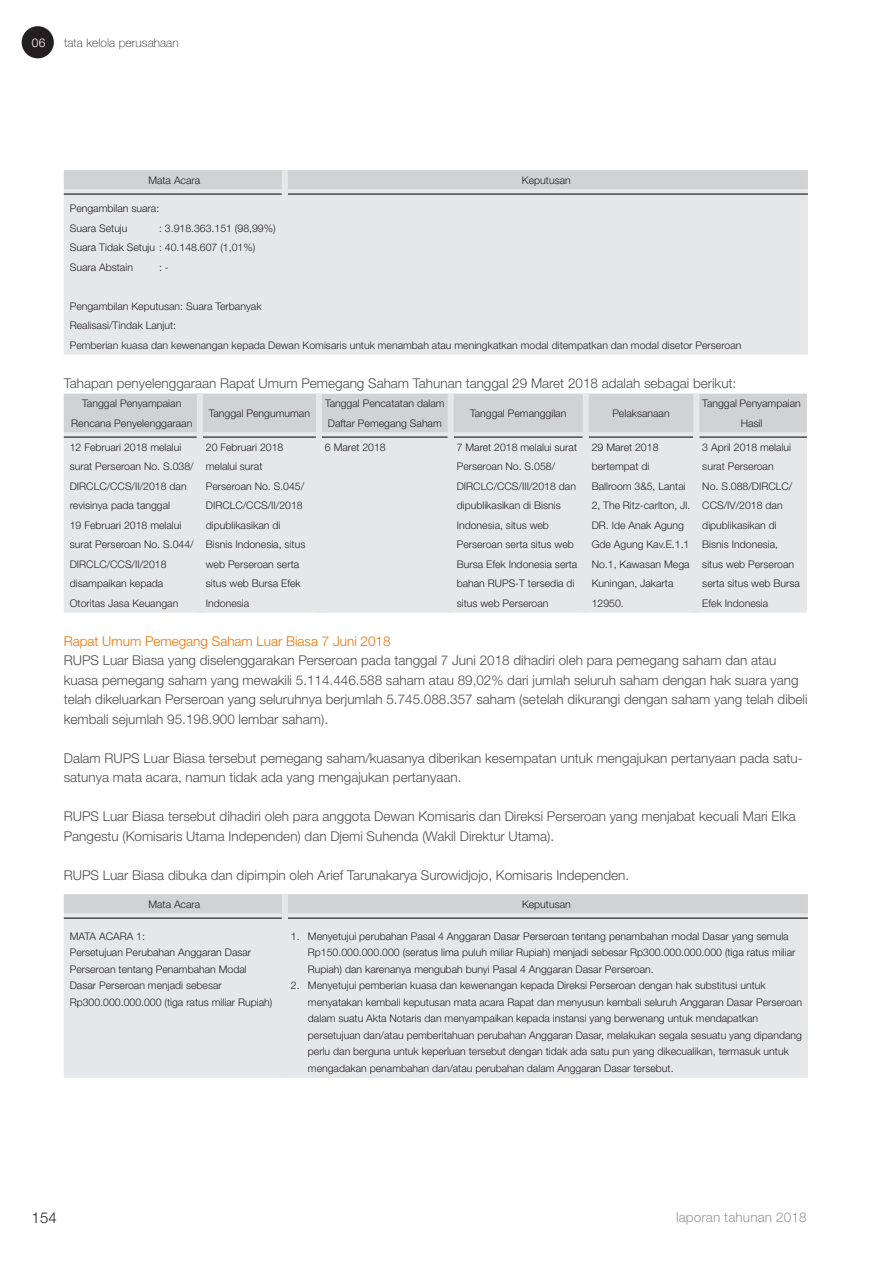
<style>
.page{position:relative;width:893px;height:1263px;background:#fff}
.page>*{position:absolute;margin:0;border:0;box-sizing:border-box;transform-origin:0 0}
.t1{font:300 15px "Helvetica Neue LT Std";color:#231f20}
.Body_Text__Paragraf{font:300 13.5px/19.5px "Helvetica Neue LT Std";color:#4b4c4d}
.Body_Text__Judul_2{font:300 13.5px "Helvetica Neue LT Std";color:#ef7100}
.t2{font:300 13.5px "Helvetica Neue LT Std";letter-spacing:.01em;color:#939598}
.t3{font:100 12px "Helvetica Neue LT Std";letter-spacing:.01em;color:#231f20}
.t4{font:300 12px "Helvetica Neue LT Std";color:#fff}
.Body_Text__Paragraf-2{font:300 10.5px/19.5px "Helvetica Neue LT Std";color:#231f20}
</style>
<div class="page">
<div style="left:64px;top:199px;width:744px;height:156px;background:#e6e7e9"></div>
<svg style="left:64px;top:170px;width:744px;height:29px;background:#d0d1d3"></svg>
<div style="left:64px;top:438px;width:743px;height:175px;background:#e6e7e9"></div>
<hr style="left:64px;top:436px;width:133px;height:2px;background:#4b4c4d">
<hr style="left:203px;top:436px;width:113px;height:2px;background:#4b4c4d">
<hr style="left:322px;top:436px;width:126px;height:2px;background:#4b4c4d">
<hr style="left:454px;top:436px;width:129px;height:2px;background:#4b4c4d">
<hr style="left:589px;top:436px;width:104px;height:2px;background:#4b4c4d">
<hr style="left:699px;top:436px;width:108px;height:2px;background:#4b4c4d">
<svg style="left:64px;top:394px;width:743px;height:43px;background:#d1d2d4"></svg>
<div style="left:197px;top:437px;width:6px;height:176px;background:#e6e7e9"></div>
<div style="left:316px;top:437px;width:6px;height:176px;background:#e6e7e9"></div>
<div style="left:448px;top:437px;width:6px;height:176px;background:#e6e7e9"></div>
<div style="left:583px;top:437px;width:6px;height:176px;background:#e6e7e9"></div>
<div style="left:693px;top:437px;width:6px;height:176px;background:#e6e7e9"></div>
<div style="left:64px;top:926px;width:744px;height:152px;background:#e6e7e9"></div>
<svg style="left:64px;top:894px;width:744px;height:32px;background:#d2d3d5"></svg>
<div style="left:282px;top:926px;width:6px;height:152px;background:#e6e7e9"></div>
<div style="left:22px;top:26px;width:32px;height:32px;background:#231f20;border-radius:50%"></div>
<p class="t4" style="left:32px;top:36px;width:15px">06</p>
<p class="t3" style="left:64px;top:36px;width:116px">tata kelola perusahaan</p>
<p class="Body_Text__Paragraf-2" style="left:148px;top:170px;width:53px">Mata Acara</p>
<p class="Body_Text__Paragraf-2" style="left:522px;top:170px;width:50px">Keputusan</p>
<p class="Body_Text__Paragraf-2" style="left:70px;top:198px;width:91px">Pengambilan suara:</p>
<p class="Body_Text__Paragraf-2" style="left:70px;top:218px;width:59px">Suara Setuju</p>
<p class="Body_Text__Paragraf-2" style="left:159px;top:218px;width:118px">: 3.918.363.151 (98,99%)</p>
<p class="Body_Text__Paragraf-2" style="left:70px;top:237px;width:187px">Suara Tidak Setuju : 40.148.607 (1,01%)</p>
<p class="Body_Text__Paragraf-2" style="left:70px;top:257px;width:65px">Suara Abstain</p>
<p class="Body_Text__Paragraf-2" style="left:159px;top:257px;width:11px">: -</p>
<p class="Body_Text__Paragraf-2" style="left:70px;top:296px;width:193px">Pengambilan Keputusan: Suara Terbanyak</p>
<p class="Body_Text__Paragraf-2" style="left:70px;top:315px;width:108px">Realisasi/Tindak Lanjut:</p>
<p class="Body_Text__Paragraf-2" style="left:70px;top:335px;width:673px">Pemberian kuasa dan kewenangan kepada Dewan Komisaris untuk menambah atau meningkatkan modal ditempatkan dan modal disetor Perseroan</p>
<p class="Body_Text__Paragraf" style="left:64px;top:373px;width:674px">Tahapan penyelenggaraan Rapat Umum Pemegang Saham Tahunan tanggal 29 Maret 2018 adalah sebagai berikut:</p>
<p class="Body_Text__Paragraf-2" style="left:71px;top:393px;width:123px;text-align:center">Tanggal Penyampaian<br>Rencana Penyelenggaraan</p>
<p class="Body_Text__Paragraf-2" style="left:209px;top:403px;width:103px">Tanggal Pengumuman</p>
<p class="Body_Text__Paragraf-2" style="left:325px;top:393px;width:121px">Tanggal Pencatatan dalam<br>Daftar Pemegang Saham</p>
<p class="Body_Text__Paragraf-2" style="left:470px;top:403px;width:98px">Tanggal Pemanggilan</p>
<p class="Body_Text__Paragraf-2" style="left:612px;top:403px;width:59px">Pelaksanaan</p>
<p class="Body_Text__Paragraf-2" style="left:702px;top:393px;width:100px;text-align:center">Tanggal Penyampaian<br>Hasil</p>
<p class="Body_Text__Paragraf-2" style="left:70px;top:437px;width:125px">12 Februari 2018 melalui surat Perseroan No. S.038/<br>DIRCLC/CCS/II/2018 dan revisinya pada tanggal<br>19 Februari 2018 melalui surat Perseroan No. S.044/<br>DIRCLC/CCS/II/2018 disampaikan kepada<br>Otoritas Jasa Keuangan</p>
<p class="Body_Text__Paragraf-2" style="left:206px;top:437px;width:101px">20 Februari 2018 melalui surat<br>Perseroan No. S.045/<br>DIRCLC/CCS/II/2018 dipublikasikan di<br>Bisnis Indonesia, situs web Perseroan serta situs web Bursa Efek<br>Indonesia</p>
<p class="Body_Text__Paragraf-2" style="left:325px;top:437px;width:62px">6 Maret 2018</p>
<p class="Body_Text__Paragraf-2" style="left:457px;top:437px;width:122px">7 Maret 2018 melalui surat<br>Perseroan No. S.058/<br>DIRCLC/CCS/III/2018 dan dipublikasikan di Bisnis<br>Indonesia, situs web<br>Perseroan serta situs web<br>Bursa Efek Indonesia serta bahan RUPS-T tersedia di situs web Perseroan</p>
<p class="Body_Text__Paragraf-2" style="left:592px;top:437px;width:100px">29 Maret 2018 bertempat di<br>Ballroom 3&amp;5, Lantai<br>2, The Ritz-carlton, Jl.<br>DR. Ide Anak Agung<br>Gde Agung Kav.E.1.1<br>No.1, Kawasan Mega<br>Kuningan, Jakarta<br>12950.</p>
<p class="Body_Text__Paragraf-2" style="left:702px;top:437px;width:99px">3 April 2018 melalui surat Perseroan<br>No. S.088/DIRCLC/<br>CCS/IV/2018 dan dipublikasikan di<br>Bisnis Indonesia, situs web Perseroan serta situs web Bursa<br>Efek Indonesia</p>
<p class="Body_Text__Judul_2" style="left:64px;top:633px;width:328px">Rapat Umum Pemegang Saham Luar Biasa 7 Juni 2018</p>
<p class="Body_Text__Paragraf" style="left:64px;top:650px;width:745px">RUPS Luar Biasa yang diselenggarakan Perseroan pada tanggal 7 Juni 2018 dihadiri oleh para pemegang saham dan atau kuasa pemegang saham yang mewakili 5.114.446.588 saham atau 89,02% dari jumlah seluruh saham dengan hak suara yang telah dikeluarkan Perseroan yang seluruhnya berjumlah 5.745.088.357 saham (setelah dikurangi dengan saham yang telah dibeli kembali sejumlah 95.198.900 lembar saham).</p>
<p class="Body_Text__Paragraf" style="left:64px;top:748px;width:740px">Dalam RUPS Luar Biasa tersebut pemegang saham/kuasanya diberikan kesempatan untuk mengajukan pertanyaan pada satu&shy;satunya mata acara, namun tidak ada yang mengajukan pertanyaan.</p>
<p class="Body_Text__Paragraf" style="left:64px;top:806px;width:733px">RUPS Luar Biasa tersebut dihadiri oleh para anggota Dewan Komisaris dan Direksi Perseroan yang menjabat kecuali Mari Elka<br>Pangestu (Komisaris Utama Independen) dan Djemi Suhenda (Wakil Direktur Utama).</p>
<p class="Body_Text__Paragraf" style="left:64px;top:865px;width:567px">RUPS Luar Biasa dibuka dan dipimpin oleh Arief Tarunakarya Surowidjojo, Komisaris Independen.</p>
<p class="Body_Text__Paragraf-2" style="left:148px;top:894px;width:53px">Mata Acara</p>
<p class="Body_Text__Paragraf-2" style="left:522px;top:894px;width:50px">Keputusan</p>
<p class="Body_Text__Paragraf-2" style="left:70px;top:926px;width:77px">MATA ACARA 1:</p>
<p class="Body_Text__Paragraf-2" style="left:70px;top:944px;width:204px;line-height:16.5px">Persetujuan Perubahan Anggaran Dasar Perseroan tentang Penambahan Modal Dasar Perseroan menjadi sebesar Rp300.000.000.000 (tiga ratus miliar Rupiah)</p>
<p class="Body_Text__Paragraf-2" style="left:308px;top:928px;width:489px;line-height:16.5px;text-indent:-17px">1. Menyetujui perubahan Pasal 4 Anggaran Dasar Perseroan tentang penambahan modal Dasar yang semula<br>Rp150.000.000.000 (seratus lima puluh miliar Rupiah) menjadi sebesar Rp300.000.000.000 (tiga ratus miliar<br>Rupiah) dan karenanya mengubah bunyi Pasal 4 Anggaran Dasar Perseroan.</p>
<p class="Body_Text__Paragraf-2" style="left:308px;top:977px;width:496px;line-height:16.5px;text-indent:-17px">2. Menyetujui pemberian kuasa dan kewenangan kepada Direksi Perseroan dengan hak substitusi untuk menyatakan kembali keputusan mata acara Rapat dan menyusun kembali seluruh Anggaran Dasar Perseroan dalam suatu Akta Notaris dan menyampaikan kepada instansi yang berwenang untuk mendapatkan persetujuan dan/atau pemberitahuan perubahan Anggaran Dasar, melakukan segala sesuatu yang dipandang perlu dan berguna untuk keperluan tersebut dengan tidak ada satu pun yang dikecualikan, termasuk untuk mengadakan penambahan dan/atau perubahan dalam Anggaran Dasar tersebut.</p>
<h1 class="t1" style="left:32px;top:1208px;width:27px">154</h1>
<p class="t2" style="left:676px;top:1208px;width:132px">laporan tahunan 2018</p>
</div>
